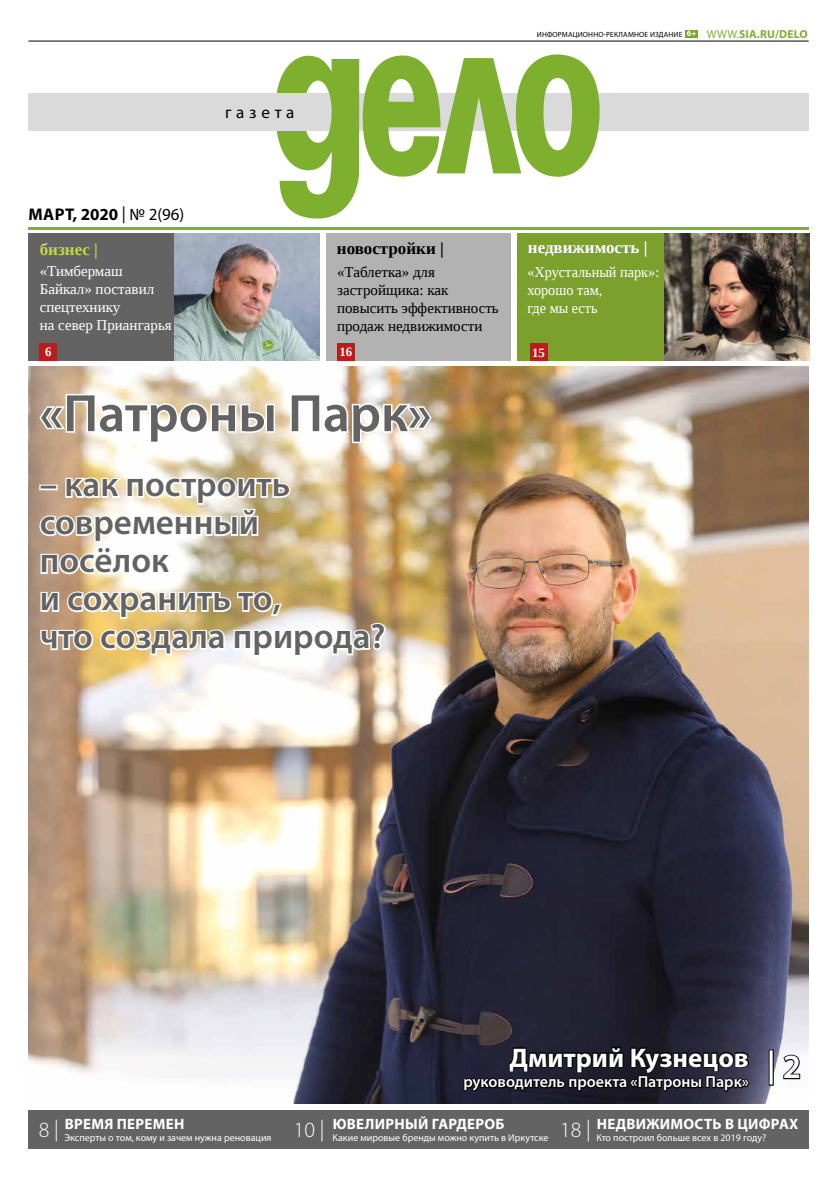
<style>
.page{position:relative;width:837px;height:1177px;background:#fff}
.page>*{position:absolute;margin:0;border:0;box-sizing:border-box;transform-origin:0 0}
.t1{font:600 53px "Myriad Pro";color:#646363}
.t2{font:600 35px/38px "Myriad Pro";color:#646363}
.t3{font:600 34px "Myriad Pro";color:#fff}
.t4{font:700 27px "Myriad Pro";color:#fff}
.t5{font:300 21.8px "Myriad Pro";color:#fff}
.t6{font:17.1px "Myriad Pro";letter-spacing:.275em;color:#000}
.t7{font:700 17px "Liberation Serif";color:#fff}
.t8{font:700 17px "Liberation Serif";color:#000}
.t9{font:700 17px "Liberation Serif";color:#c3d44e}
.t10{font:700 16.9px "Myriad Pro";color:#000}
.t11{font:600 16px "Myriad Pro";color:#fff}
.t12{font:15px/18px "Liberation Serif";color:#000}
.t13{font:15px/18px "Liberation Serif";color:#fff}
.t14{font:700 15px "Myriad Pro";letter-spacing:.02em;color:#fff}
.t15{font:15px/18px "Liberation Serif";color:#fff;scale:.95 1}
.t16{font:700 12.8px "Liberation Serif";color:#fff}
.t17{font:700 11.6px "Myriad Pro";letter-spacing:.02em;color:#7faf2e}
.t18{font:10px "Myriad Pro";color:#fff}
.t19{font:700 8.5px "Myriad Pro";color:#fff}
.t20{font:7.5px "Myriad Pro";letter-spacing:.02em;color:#000}
.s1{font-weight:400}
</style>
<div class="page">
<img style="left:28px;top:367px;width:780px;height:736px">
<hr style="left:28px;top:227px;width:780px;height:2px;background:#7faf2e">
<div style="left:131px;top:93px;width:677px;height:37px;background:#dadada"></div>
<svg style="left:275px;top:54px;width:324px;height:165px"></svg>
<div style="left:28px;top:93px;width:293px;height:37px;background:#dadada"></div>
<hr style="left:28px;top:41px;width:780px;height:1px;background:#000">
<div style="left:28px;top:1109px;width:780px;height:39px;background:#646363"></div>
<div style="left:685px;top:30px;width:12px;height:8px;background:#7ba02d"></div>
<div style="left:28px;top:233px;width:159px;height:128px;background:#646363"></div>
<div style="left:40px;top:343px;width:17px;height:17px;background:#bd1b1a"></div>
<img style="left:175px;top:233px;width:144px;height:128px">
<div style="left:768px;top:1049px;width:5px;height:36px;border:2px solid #000"></div>
<svg style="left:781px;top:1053px;width:19px;height:27px"></svg>
<svg style="left:462px;top:1045px;width:288px;height:65px;background:#2e2e39"></svg>
<svg style="left:38px;top:392px;width:238px;height:52px"></svg>
<svg style="left:288px;top:392px;width:145px;height:52px"></svg>
<svg style="left:38px;top:476px;width:254px;height:99px"></svg>
<svg style="left:39px;top:589px;width:348px;height:69px"></svg>
<div style="left:517px;top:233px;width:158px;height:128px;background:#7ba02d"></div>
<img style="left:664px;top:233px;width:145px;height:128px">
<div style="left:530px;top:343px;width:17px;height:18px;background:#bd1b1a"></div>
<div style="left:326px;top:233px;width:184px;height:128px;background:#b3b2b2"></div>
<div style="left:337px;top:343px;width:17px;height:18px;background:#bd1b1a"></div>
<h3 class="t6" style="left:225px;top:102px;width:71px">ГАЗЕТА</h3>
<p class="t19" style="left:686px;top:28px;width:11px">6+</p>
<p class="t20" style="left:536px;top:29px;width:147px">ИНФОРМАЦИОННО-РЕКЛАМНОЕ ИЗДАНИЕ</p>
<p class="t17" style="left:706px;top:26px;width:102px"><span class="s1">WWW.</span>SIA.RU/DELO</p>
<h3 class="t10" style="left:29px;top:203px;width:157px">МАРТ, 2020 <span class="s1">| № 2(96)</span></h3>
<h3 class="t9" style="left:40px;top:238px;width:60px">бизнес |</h3>
<h3 class="t8" style="left:337px;top:237px;width:108px">новостройки |</h3>
<h3 class="t7" style="left:527px;top:236px;width:121px">недвижимость |</h3>
<h3 class="t7" style="left:527px;top:237px;width:106px">стиль жизни |</h3>
<h3 class="t13" style="left:40px;top:262px;width:133px">«Тимбермаш<br>Байкал» поставил спецтехнику<br>на север Приангарья</h3>
<h3 class="t12" style="left:337px;top:263px;width:163px">«Таблетка» для застройщика: как повысить эффективность продаж недвижимости</h3>
<h3 class="t15" style="left:527px;top:262px;width:140px">«Хрустальный парк»: хорошо там,<br>где мы есть</h3>
<p class="t16" style="left:45px;top:343px;width:8px">6</p>
<p class="t16" style="left:339px;top:343px;width:14px">16</p>
<p class="t16" style="left:532px;top:343px;width:14px">15</p>
<h1 class="t1" style="left:40px;top:379px;width:393px">«Патроны Парк»</h1>
<h2 class="t2" style="left:40px;top:464px;width:347px">– как построить современный посёлок<br>и сохранить то,<br>что создала природа?</h2>
<h3 class="t4" style="left:509px;top:1039px;width:241px">ДМИТРИЙ КУЗНЕЦОВ</h3>
<h3 class="t11" style="left:463px;top:1071px;width:287px">руководитель проекта «Патроны Парк»</h3>
<h3 class="t3" style="left:766px;top:1044px;width:36px">| 2</h3>
<h3 class="t5" style="left:54px;top:1115px;width:6px">|</h3>
<h3 class="t14" style="left:332px;top:1114px;width:173px">ЮВЕЛИРНЫЙ ГАРДЕРОБ</h3>
<h3 class="t5" style="left:320px;top:1115px;width:6px">|</h3>
<h3 class="t14" style="left:596px;top:1114px;width:203px">НЕДВИЖИМОСТЬ В ЦИФРАХ</h3>
<h3 class="t14" style="left:65px;top:1114px;width:121px">ВРЕМЯ ПЕРЕМЕН</h3>
<h3 class="t5" style="left:586px;top:1115px;width:6px">|</h3>
<p class="t18" style="left:294px;top:1131px;width:256px"><sup>10</sup> КАКИЕ МИРОВЫЕ БРЕНДЫ МОЖНО КУПИТЬ В ИРКУТСКЕ</p>
<p class="t18" style="left:39px;top:1131px;width:234px"><sup>8</sup> ЭКСПЕРТЫ О ТОМ, КОМУ И ЗАЧЕМ НУЖНА РЕНОВАЦИЯ</p>
<p class="t18" style="left:560px;top:1131px;width:207px"><sup>18</sup> КТО ПОСТРОИЛ БОЛЬШЕ ВСЕХ В 2019 ГОДУ?</p>
</div>
